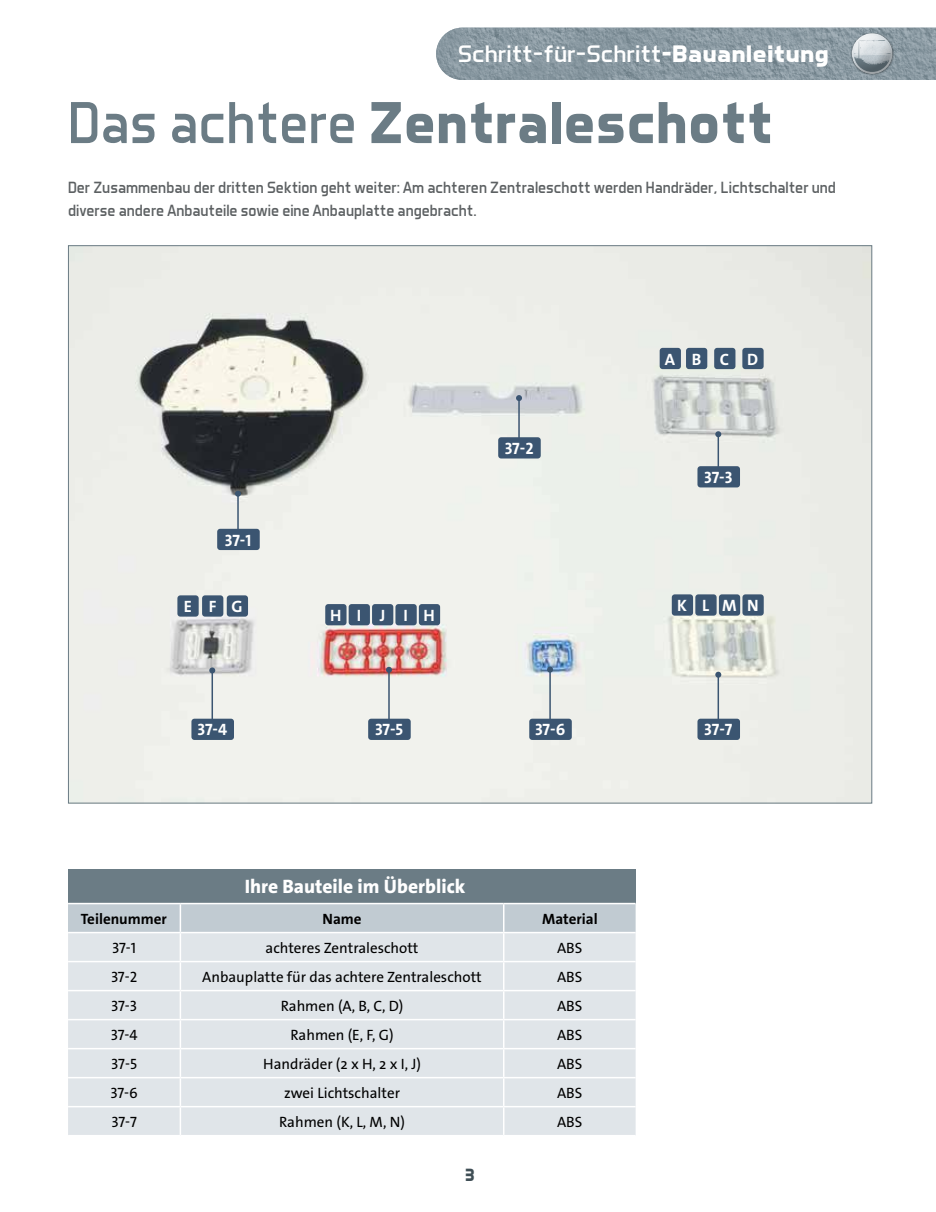
<style>
.page{position:relative;width:936px;height:1212px;background:#fff}
.page>*{position:absolute;margin:0;border:0;box-sizing:border-box;transform-origin:0 0}
.t1{font:700 60px "Aero Matics";color:#6b7c85}
.t2{font:24.3px "Aero Matics";color:#fff;scale:1.11 1}
.t3{font:800 19.5px "The Sans Os F";color:#fff}
.t4{font:700 18px "Aero Matics";color:#3f4e55}
.t5{font:16.5px/22.6px "Aero Matics";color:#5c6062}
.t6{font:700 16.5px "The Sans Os F";letter-spacing:.705em;color:#fff}
.t7{font:15px "The Sans Os F";color:#000}
.t8{font:700 15px "The Sans Os F";color:#000}
.s1{font-weight:700}
.s2{font-weight:400}
</style>
<div class="page">
<img style="left:70px;top:247px;width:800px;height:554px">
<div style="left:68px;top:868px;width:567px;height:35px;background:#6b7c85"></div>
<div style="left:68px;top:903px;width:112px;height:29px;background:#c1cbd2"></div>
<div style="left:68px;top:933px;width:112px;height:202px;background:#e0e5e9"></div>
<hr style="left:68px;top:961px;width:112px;height:1px;background:#fff">
<hr style="left:68px;top:990px;width:112px;height:1px;background:#fff">
<hr style="left:68px;top:1019px;width:112px;height:1px;background:#fff">
<hr style="left:68px;top:1048px;width:112px;height:1px;background:#fff">
<hr style="left:68px;top:1077px;width:112px;height:1px;background:#fff">
<hr style="left:68px;top:1106px;width:112px;height:1px;background:#fff">
<hr style="left:68px;top:903px;width:112px;height:1px;background:#fff">
<svg style="left:180px;top:903px;width:455px;height:232px;background:#dee3e8"></svg>
<hr style="left:237px;top:494px;width:2px;height:46px;background:#3b5571">
<svg style="left:235px;top:491px;width:6px;height:6px"></svg>
<div style="left:217px;top:529px;width:43px;height:21px;background:#3b5571;border-radius:3px"></div>
<hr style="left:518px;top:398px;width:1px;height:50px;background:#3b5571">
<svg style="left:516px;top:395px;width:6px;height:6px"></svg>
<div style="left:498px;top:437px;width:42px;height:21px;background:#3b5571;border-radius:3px"></div>
<hr style="left:717px;top:434px;width:2px;height:43px;background:#3b5571">
<svg style="left:715px;top:431px;width:6px;height:6px"></svg>
<div style="left:697px;top:466px;width:43px;height:21px;background:#3b5571;border-radius:3px"></div>
<hr style="left:211px;top:670px;width:2px;height:60px;background:#3b5571">
<svg style="left:209px;top:667px;width:6px;height:6px"></svg>
<div style="left:191px;top:719px;width:43px;height:21px;background:#3b5571;border-radius:3px"></div>
<hr style="left:388px;top:670px;width:2px;height:60px;background:#3b5571">
<svg style="left:386px;top:667px;width:6px;height:6px"></svg>
<div style="left:368px;top:719px;width:42px;height:21px;background:#3b5571;border-radius:3px"></div>
<hr style="left:549px;top:669px;width:2px;height:61px;background:#3b5571">
<svg style="left:547px;top:666px;width:6px;height:6px"></svg>
<div style="left:529px;top:719px;width:42px;height:21px;background:#3b5571;border-radius:3px"></div>
<hr style="left:717px;top:675px;width:2px;height:55px;background:#3b5571">
<svg style="left:715px;top:672px;width:6px;height:6px"></svg>
<div style="left:697px;top:719px;width:43px;height:21px;background:#3b5571;border-radius:3px"></div>
<div style="left:659px;top:348px;width:22px;height:21px;background:#3b5571;border-radius:3px"></div>
<div style="left:686px;top:348px;width:21px;height:21px;background:#3b5571;border-radius:3px"></div>
<div style="left:714px;top:348px;width:21px;height:21px;background:#3b5571;border-radius:3px"></div>
<div style="left:742px;top:348px;width:21px;height:21px;background:#3b5571;border-radius:3px"></div>
<div style="left:177px;top:595px;width:22px;height:22px;background:#3b5571;border-radius:3px"></div>
<div style="left:202px;top:595px;width:21px;height:22px;background:#3b5571;border-radius:3px"></div>
<div style="left:227px;top:595px;width:21px;height:22px;background:#3b5571;border-radius:3px"></div>
<div style="left:325px;top:604px;width:21px;height:21px;background:#3b5571;border-radius:3px"></div>
<div style="left:348px;top:604px;width:22px;height:21px;background:#3b5571;border-radius:3px"></div>
<div style="left:372px;top:604px;width:21px;height:21px;background:#3b5571;border-radius:3px"></div>
<div style="left:671px;top:594px;width:22px;height:22px;background:#3b5571;border-radius:3px"></div>
<div style="left:695px;top:594px;width:21px;height:22px;background:#3b5571;border-radius:3px"></div>
<div style="left:718px;top:594px;width:22px;height:22px;background:#3b5571;border-radius:3px"></div>
<div style="left:742px;top:594px;width:21px;height:22px;background:#3b5571;border-radius:3px"></div>
<div style="left:395px;top:604px;width:21px;height:21px;background:#3b5571;border-radius:3px"></div>
<div style="left:419px;top:604px;width:21px;height:21px;background:#3b5571;border-radius:3px"></div>
<img style="left:436px;top:28px;width:499px;height:52px">
<div style="left:850px;top:32px;width:44px;height:44px;background:#000;opacity:.3"></div>
<div style="left:850px;top:32px;width:42px;height:30px;background:#fff;opacity:.75"></div>
<div style="left:850px;top:37px;width:42px;height:38px;background:#000;opacity:.25"></div>
<h2 class="t2" style="left:457px;top:39px;width:336px">Schritt-für-Schritt<span class="s1">-Bauanleitung</span></h2>
<h1 class="t1" style="left:68px;top:87px;width:706px"><span class="s2">Das achtere</span> Zentraleschott</h1>
<p class="t5" style="left:68px;top:176px;width:769px">Der Zusammenbau der dritten Sektion geht weiter: Am achteren Zentraleschott werden Handräder, Lichtschalter und diverse andere Anbauteile sowie eine Anbauplatte angebracht.</p>
<p class="t6" style="left:225px;top:529px;width:28px">37-1</p>
<p class="t6" style="left:184px;top:596px;width:60px">EFG</p>
<p class="t6" style="left:330px;top:605px;width:57px">HIJ</p>
<p class="t6" style="left:403px;top:605px;width:33px">I H</p>
<p class="t6" style="left:504px;top:438px;width:30px">37-2</p>
<p class="t6" style="left:665px;top:348px;width:95px">ABCD</p>
<p class="t6" style="left:704px;top:467px;width:30px">37-3</p>
<p class="t6" style="left:677px;top:595px;width:83px">K LMN</p>
<p class="t6" style="left:197px;top:719px;width:31px">37-4</p>
<p class="t6" style="left:375px;top:719px;width:30px">37-5</p>
<p class="t6" style="left:535px;top:719px;width:32px">37-6</p>
<p class="t6" style="left:704px;top:719px;width:30px">37-7</p>
<h3 class="t3" style="left:245px;top:874px;width:222px">Ihre Bauteile im Überblick</h3>
<p class="t8" style="left:81px;top:909px;width:87px">Teilenummer</p>
<p class="t8" style="left:322px;top:909px;width:41px">Name</p>
<p class="t8" style="left:542px;top:909px;width:57px">Material</p>
<p class="t7" style="left:112px;top:938px;width:26px">37-1</p>
<p class="t7" style="left:265px;top:938px;width:154px">achteres Zentraleschott</p>
<p class="t7" style="left:557px;top:938px;width:27px">ABS</p>
<p class="t7" style="left:111px;top:967px;width:28px">37-2</p>
<p class="t7" style="left:202px;top:967px;width:281px">Anbauplatte für das achtere Zentraleschott</p>
<p class="t7" style="left:557px;top:967px;width:27px">ABS</p>
<p class="t7" style="left:111px;top:996px;width:28px">37-3</p>
<p class="t7" style="left:281px;top:996px;width:124px">Rahmen (A, B, C, D)</p>
<p class="t7" style="left:557px;top:996px;width:27px">ABS</p>
<p class="t7" style="left:111px;top:1025px;width:28px">37-4</p>
<p class="t7" style="left:290px;top:1025px;width:105px">Rahmen (E, F, G)</p>
<p class="t7" style="left:557px;top:1025px;width:27px">ABS</p>
<p class="t7" style="left:111px;top:1054px;width:27px">37-5</p>
<p class="t7" style="left:263px;top:1054px;width:159px">Handräder (2 x H, 2 x I, J)</p>
<p class="t7" style="left:557px;top:1054px;width:27px">ABS</p>
<p class="t7" style="left:110px;top:1083px;width:29px">37-6</p>
<p class="t7" style="left:284px;top:1083px;width:117px">zwei Lichtschalter</p>
<p class="t7" style="left:557px;top:1083px;width:27px">ABS</p>
<p class="t7" style="left:111px;top:1112px;width:27px">37-7</p>
<p class="t7" style="left:279px;top:1112px;width:127px">Rahmen (K, L, M, N)</p>
<p class="t7" style="left:557px;top:1112px;width:27px">ABS</p>
<p class="t4" style="left:465px;top:1164px;width:11px">3</p>
</div>
